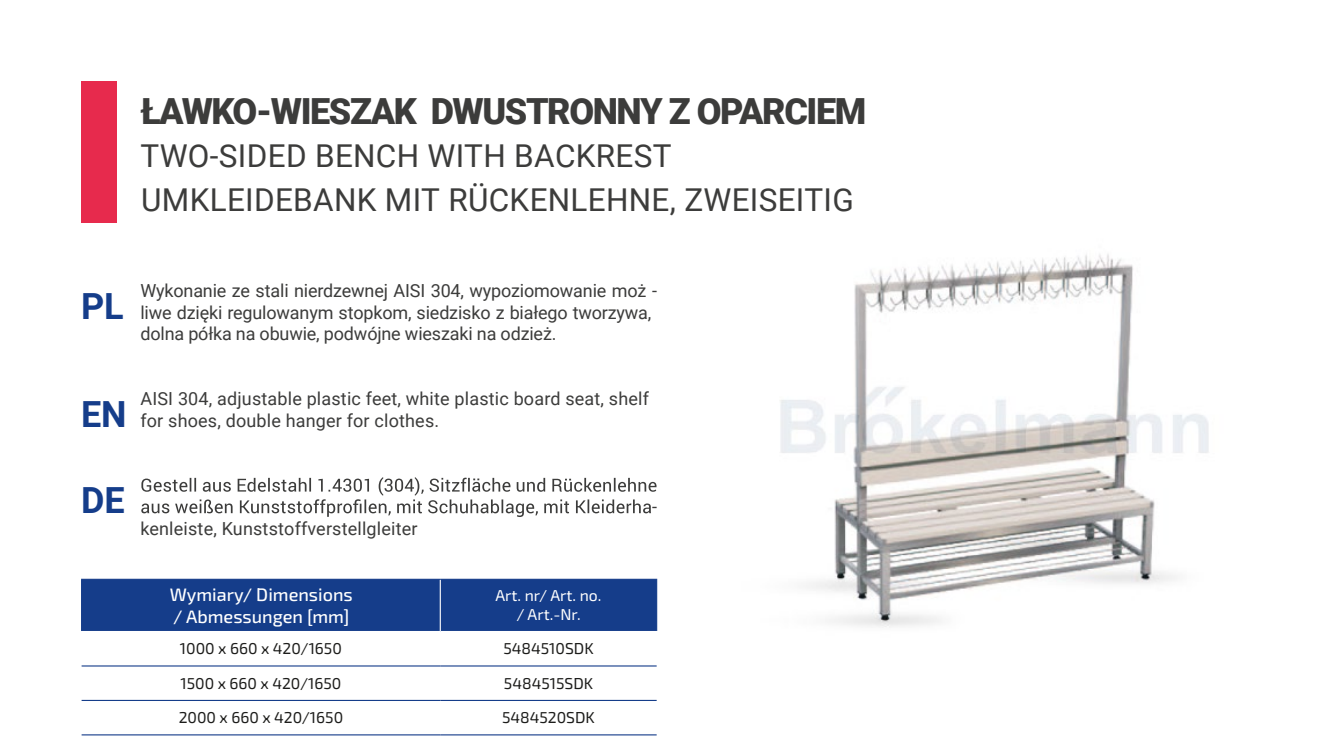
<style>
.page{position:relative;width:1340px;height:756px;background:#fff}
.page>*{position:absolute;margin:0;border:0;box-sizing:border-box;transform-origin:0 0}
.t1{font:900 36px "Roboto";letter-spacing:-.04em;color:#3c3c3b}
.t2{font:700 36px "Roboto";color:#153d8a}
.t3{font:31.5px/43.2px "Roboto";letter-spacing:.01em;color:#3c3c3b}
.t4{font:18px/21.6px "Roboto";letter-spacing:-.01em;color:#3c3c3b}
.t5{font:18px/21.6px "Roboto";letter-spacing:.01em;color:#3c3c3b}
.t6{font:500 18px/21.6px "Exo 2";color:#fff}
.t7{font:15.75px "Exo 2";color:#1d1d1b}
.t8{font:15.75px/18.9px "Exo 2";color:#fff;text-align:center}
</style>
<div class="page">
<img style="left:780px;top:254px;width:429px;height:374px">
<div style="left:81px;top:81px;width:35px;height:142px;background:#e72a4d"></div>
<svg style="left:141px;top:477px;width:515px;height:40px"></svg>
<div style="left:82px;top:580px;width:574px;height:51px;background:#153d8a"></div>
<hr style="left:82px;top:665px;width:358px;height:1px;background:#153d8a">
<hr style="left:440px;top:665px;width:216px;height:1px;background:#153d8a">
<hr style="left:82px;top:700px;width:358px;height:1px;background:#153d8a">
<hr style="left:440px;top:700px;width:216px;height:1px;background:#153d8a">
<hr style="left:82px;top:734px;width:358px;height:1px;background:#153d8a">
<hr style="left:440px;top:734px;width:216px;height:1px;background:#153d8a">
<hr style="left:81px;top:579px;width:359px;height:1px;background:#153d8a">
<hr style="left:81px;top:580px;width:1px;height:51px;background:#153d8a">
<hr style="left:440px;top:579px;width:217px;height:1px;background:#153d8a">
<hr style="left:656px;top:580px;width:1px;height:51px;background:#153d8a">
<hr style="left:440px;top:580px;width:1px;height:51px;background:#fff">
<h1 class="t1" style="left:140px;top:86px;width:727px">ŁAWKO-WIESZAK DWUSTRONNY Z OPARCIEM</h1>
<h2 class="t3" style="left:140px;top:133px;width:715px">TWO-SIDED BENCH WITH BACKREST<br>UMKLEIDEBANK MIT RÜCKENLEHNE, ZWEISEITIG</h2>
<h1 class="t2" style="left:81px;top:281px;width:44px">PL</h1>
<p class="t4" style="left:140px;top:279px;width:518px">Wykonanie ze stali nierdzewnej AISI 304, wypoziomowanie moż - liwe dzięki regulowanym stopkom, siedzisko z białego tworzywa, dolna półka na obuwie, podwójne wieszaki na odzież.</p>
<h1 class="t2" style="left:81px;top:389px;width:47px">EN</h1>
<p class="t5" style="left:140px;top:387px;width:510px">AISI 304, adjustable plastic feet, white plastic board seat, shelf for shoes, double hanger for clothes.</p>
<h1 class="t2" style="left:81px;top:475px;width:45px">DE</h1>
<p class="t5" style="left:140px;top:517px;width:279px">kenleiste, Kunststoffverstellgleiter</p>
<p class="t6" style="left:170px;top:583px;width:185px">Wymiary/ Dimensions / Abmessungen [mm]</p>
<p class="t8" style="left:495px;top:586px;width:107px">Art. nr/ Art. no. / Art.-Nr.</p>
<p class="t7" style="left:180px;top:638px;width:163px">1000 x 660 x 420/1650</p>
<p class="t7" style="left:503px;top:638px;width:92px">5484510SDK</p>
<p class="t7" style="left:180px;top:672px;width:162px">1500 x 660 x 420/1650</p>
<p class="t7" style="left:504px;top:672px;width:91px">5484515SDK</p>
<p class="t7" style="left:179px;top:706px;width:166px">2000 x 660 x 420/1650</p>
<p class="t7" style="left:502px;top:706px;width:94px">5484520SDK</p>
<p class="t4" style="left:652px;top:495px;width:6px">-</p>
</div>
